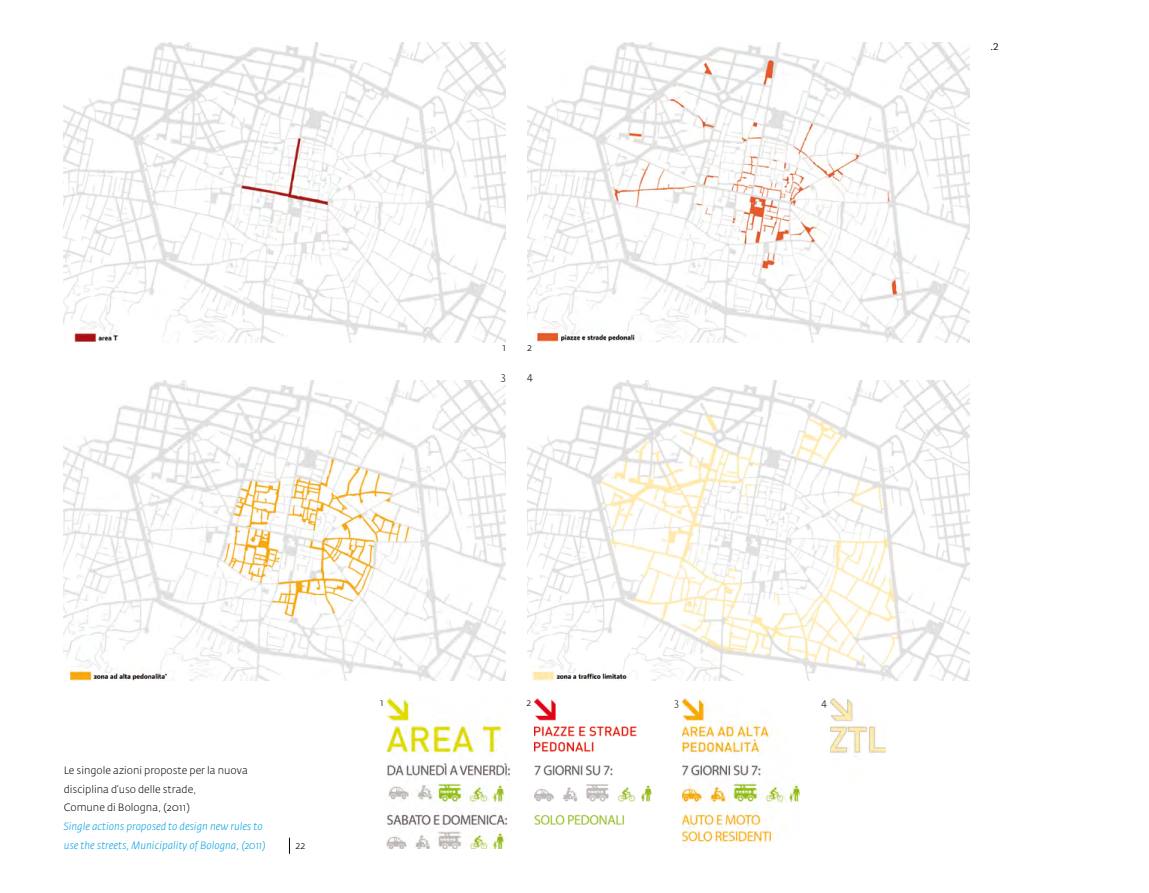
<style>
.page{position:relative;width:1149px;height:893px;background:#fff}
.page>*{position:absolute;margin:0;border:0;box-sizing:border-box;transform-origin:0 0}
.t1{font:300 10.5px/18.8px "Fedra Sans";color:#000}
.t2{font:italic 300 10.5px/18.8px "Fedra Sans";color:#009ee0}
.t3{font:10.5px "Chaparral Pro";color:#000}
.t4{font:300 10.2px "Fedra Sans";color:#000}
</style>
<div class="page">
<img style="left:64px;top:380px;width:442px;height:300px">
<img style="left:527px;top:380px;width:442px;height:300px">
<img style="left:527px;top:43px;width:442px;height:300px">
<img style="left:64px;top:43px;width:442px;height:300px">
<svg style="left:289px;top:838px;width:1px;height:16px"></svg>
<img style="left:534px;top:698px;width:118px;height:127px">
<img style="left:682px;top:698px;width:117px;height:148px">
<img style="left:386px;top:698px;width:124px;height:151px">
<img style="left:830px;top:699px;width:55px;height:58px">
<p class="t1" style="left:502px;top:338px;width:5px">1</p>
<p class="t1" style="left:500px;top:367px;width:7px">3</p>
<p class="t1" style="left:527px;top:338px;width:6px">2</p>
<p class="t1" style="left:527px;top:367px;width:7px">4</p>
<p class="t1" style="left:64px;top:761px;width:185px">Le singole azioni proposte per la nuova disciplina d’uso delle strade,<br>Comune di Bologna, (2011)</p>
<p class="t2" style="left:64px;top:817px;width:203px">Single actions proposed to design new rules to use the streets, Municipality of Bologna, (2011)</p>
<p class="t1" style="left:295px;top:836px;width:11px">22</p>
<p class="t4" style="left:380px;top:697px;width:5px">1</p>
<p class="t4" style="left:526px;top:697px;width:6px">2</p>
<p class="t4" style="left:674px;top:697px;width:6px">3</p>
<p class="t4" style="left:821px;top:697px;width:7px">4</p>
<p class="t3" style="left:990px;top:41px;width:10px">.2</p>
</div>
